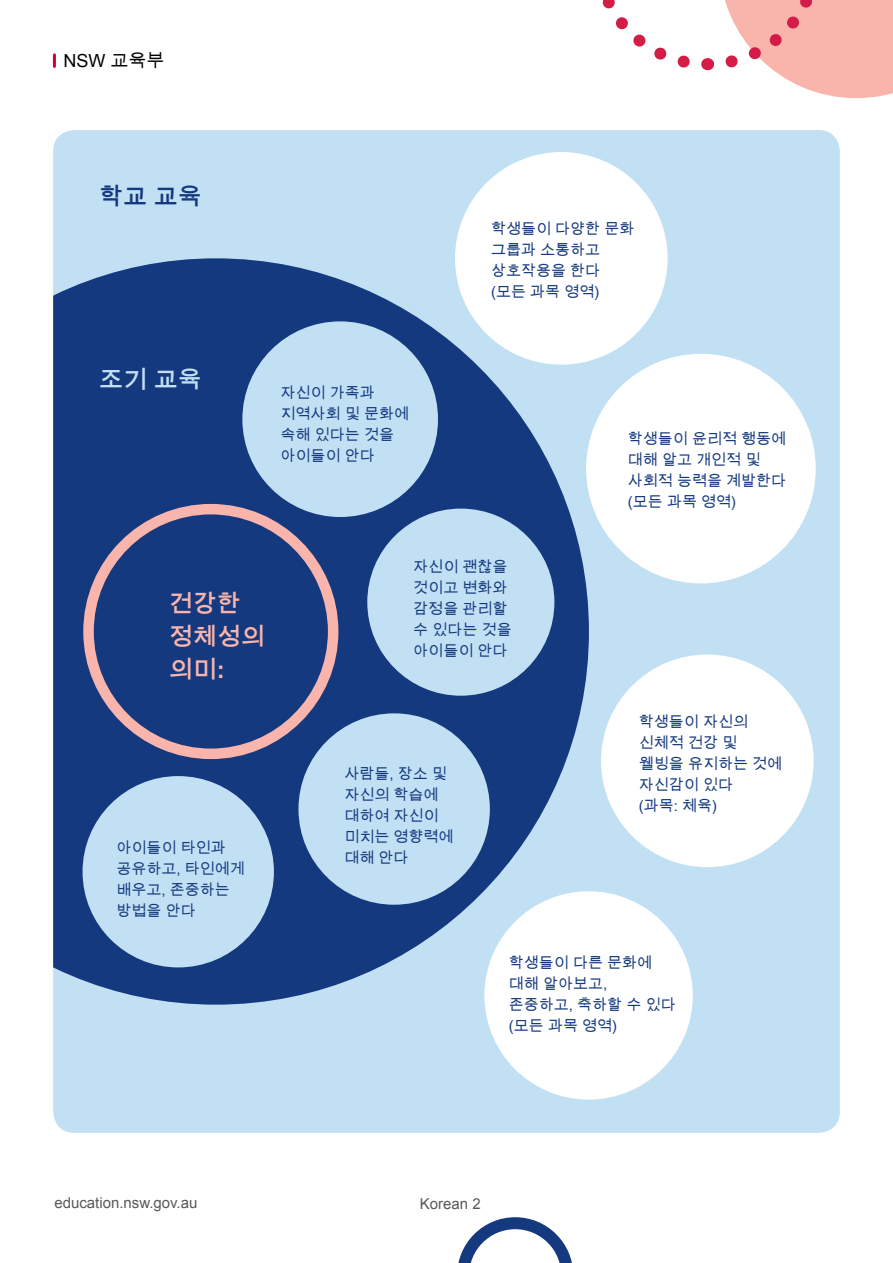
<style>
.page{position:relative;width:893px;height:1263px;background:#fff}
.page>*{position:absolute;margin:0;border:0;box-sizing:border-box;transform-origin:0 0}
.H2_pink{font:700 24px/33px "Arial Unicode MS";color:#f9b5ac}
.H2_light_blue{font:700 24px "Arial Unicode MS";color:#c1e0f4}
.H2colour{font:700 24px "Arial Unicode MS";color:#15397f}
.t1{font:18px "Arial Unicode MS";color:#000}
.Bodytxt_1_blue{font:15px/21px "Arial Unicode MS";color:#15397f}
.t2{font:15px "Arial";color:#58595b}
</style>
<div class="page">
<div style="left:53px;top:130px;width:787px;height:1003px;background:#c1e0f4;border-radius:21px"></div>
<svg style="left:53px;top:258px;width:536px;height:747px;fill:#15397f"></svg>
<div style="left:83px;top:504px;width:255px;height:255px;border:10px solid #f9b5ac;border-radius:50%"></div>
<svg style="left:53px;top:55px;width:3px;height:11px"></svg>
<svg style="left:458px;top:1217px;width:114px;height:46px"></svg>
<svg style="left:602px;top:0;width:106px;height:71px"></svg>
<svg style="left:725px;top:0;width:168px;height:98px"></svg>
<div style="left:242px;top:321px;width:196px;height:196px;background:#c1e0f4;border-radius:50%"></div>
<div style="left:455px;top:152px;width:213px;height:213px;background:#fff;border-radius:50%"></div>
<div style="left:484px;top:891px;width:209px;height:208px;background:#fff;border-radius:50%"></div>
<div style="left:601px;top:654px;width:213px;height:213px;background:#fff;border-radius:50%"></div>
<div style="left:586px;top:354px;width:230px;height:229px;background:#fff;border-radius:50%"></div>
<div style="left:298px;top:713px;width:192px;height:192px;background:#c1e0f4;border-radius:50%"></div>
<div style="left:367px;top:509px;width:187px;height:187px;background:#c1e0f4;border-radius:50%"></div>
<div style="left:83px;top:776px;width:191px;height:191px;background:#c1e0f4;border-radius:50%"></div>
<p class="t1" style="left:64px;top:48px;width:102px">NSW 교육부</p>
<h2 class="H2colour" style="left:99px;top:179px;width:104px">학교 교육</h2>
<p class="Bodytxt_1_blue" style="left:491px;top:218px;width:145px">학생들이 다양한 문화 그룹과 소통하고 상호작용을 한다 (모든 과목 영역)</p>
<h2 class="H2_light_blue" style="left:99px;top:362px;width:104px">조기 교육</h2>
<p class="Bodytxt_1_blue" style="left:281px;top:382px;width:130px">자신이 가족과 지역사회 및 문화에 속해 있다는 것을 아이들이 안다</p>
<p class="Bodytxt_1_blue" style="left:628px;top:428px;width:160px">학생들이 윤리적 행동에 대해 알고 개인적 및 사회적 능력을 계발한다 (모든 과목 영역)</p>
<h2 class="H2_pink" style="left:169px;top:587px;width:97px">건강한 정체성의 의미:</h2>
<p class="Bodytxt_1_blue" style="left:117px;top:837px;width:130px">아이들이 타인과 공유하고, 타인에게 배우고, 존중하는 방법을 안다</p>
<p class="Bodytxt_1_blue" style="left:413px;top:556px;width:100px">자신이 괜찮을 것이고 변화와 감정을 관리할 수 있다는 것을 아이들이 안다</p>
<p class="Bodytxt_1_blue" style="left:344px;top:763px;width:111px">사람들, 장소 및 자신의 학습에 대하여 자신이 미치는 영향력에 대해 안다</p>
<p class="Bodytxt_1_blue" style="left:639px;top:711px;width:145px">학생들이 자신의 신체적 건강 및 웰빙을 유지하는 것에 자신감이 있다<br>(과목: 체육)</p>
<p class="Bodytxt_1_blue" style="left:509px;top:952px;width:168px">학생들이 다른 문화에 대해 알아보고,<br>존중하고, 축하할 수 있다 (모든 과목 영역)</p>
<p class="t2" style="left:54px;top:1193px;width:145px">education.nsw.gov.au</p>
<p class="t2" style="left:420px;top:1194px;width:62px">Korean 2</p>
</div>
